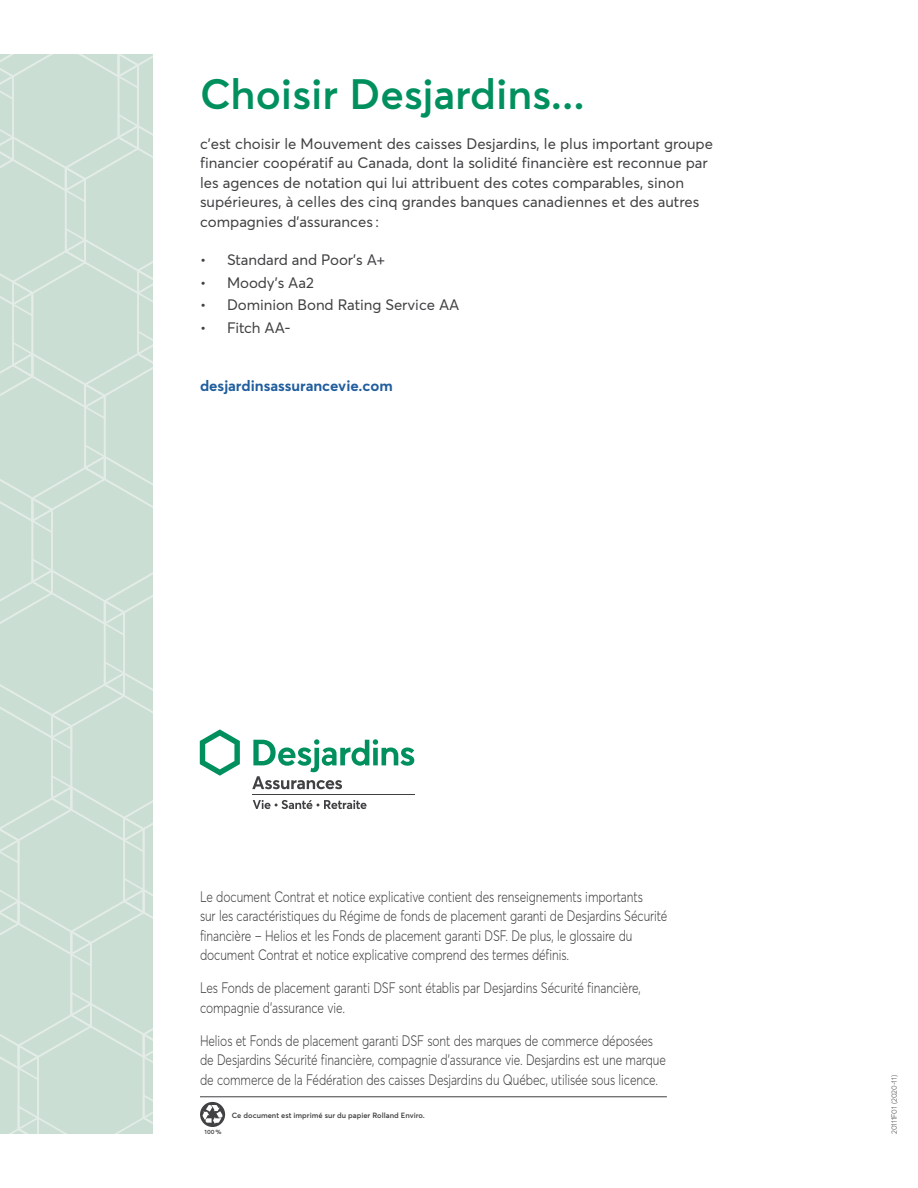
<style>
.page{position:relative;width:918px;height:1188px;background:#fff}
.page>*{position:absolute;margin:0;border:0;box-sizing:border-box;transform-origin:0 0}
.t1{font:600 42px "Averta";color:#00905e}
.t2{font:300 15px/19.5px "Averta";letter-spacing:-.005em;color:#414042;scale:.8 1}
.t3{font:15px/19.5px "Averta";color:#414042}
.t4{font:700 15px "Averta";color:#215e9e}
.t5{font:600 7.5px "Averta";color:#414042}
.t6{font:300 7.5px "Averta";color:#414042}
.t7{font:600 6px "Averta";color:#414042}
</style>
<div class="page">
<hr style="left:200px;top:1096px;width:467px;height:1px;background:#414042">
<svg style="left:200px;top:1102px;width:25px;height:25px"></svg>
<img style="left:200px;top:729px;width:214px;height:80px">
<svg style="left:0;top:54px;width:153px;height:1080px;background:#ccdfd5"></svg>
<h2 class="t1" style="left:200px;top:68px;width:386px">Choisir Desjardins...</h2>
<p class="t3" style="left:200px;top:134px;width:515px">c’est choisir le Mouvement des caisses Desjardins, le plus important groupe financier coopératif au Canada, dont la solidité financière est reconnue par les agences de notation qui lui attribuent des cotes comparables, sinon supérieures, à celles des cinq grandes banques canadiennes et des autres compagnies d’assurances :</p>
<p class="t3" style="left:200px;top:250px;width:187px">• Standard and Poor’s A+</p>
<p class="t3" style="left:200px;top:273px;width:115px">• Moody’s Aa2</p>
<p class="t3" style="left:200px;top:295px;width:261px">• Dominion Bond Rating Service AA</p>
<p class="t3" style="left:200px;top:318px;width:92px">• Fitch AA-</p>
<p class="t4" style="left:200px;top:376px;width:194px">desjardinsassurancevie.com</p>
<p class="t2" style="left:200px;top:886px;width:586px">Le document Contrat et notice explicative contient des renseignements importants<br>sur les caractéristiques du Régime de fonds de placement garanti de Desjardins Sécurité financière – Helios et les Fonds de placement garanti DSF. De plus, le glossaire du document Contrat et notice explicative comprend des termes définis.</p>
<p class="t2" style="left:200px;top:978px;width:553px">Les Fonds de placement garanti DSF sont établis par Desjardins Sécurité financière, compagnie d’assurance vie.</p>
<p class="t2" style="left:200px;top:1030px;width:584px">Helios et Fonds de placement garanti DSF sont des marques de commerce déposées de Desjardins Sécurité financière, compagnie d’assurance vie. Desjardins est une marque de commerce de la Fédération des caisses Desjardins du Québec, utilisée sous licence.</p>
<p class="t7" style="left:205px;top:1128px;width:19px">100 %</p>
<p class="t5" style="left:232px;top:1110px;width:194px">Ce document est imprimé sur du papier Rolland Enviro.</p>
<p class="t6" style="left:889px;top:1134px;width:60px;rotate:-90deg">20111F01 (2020-11)</p>
</div>
